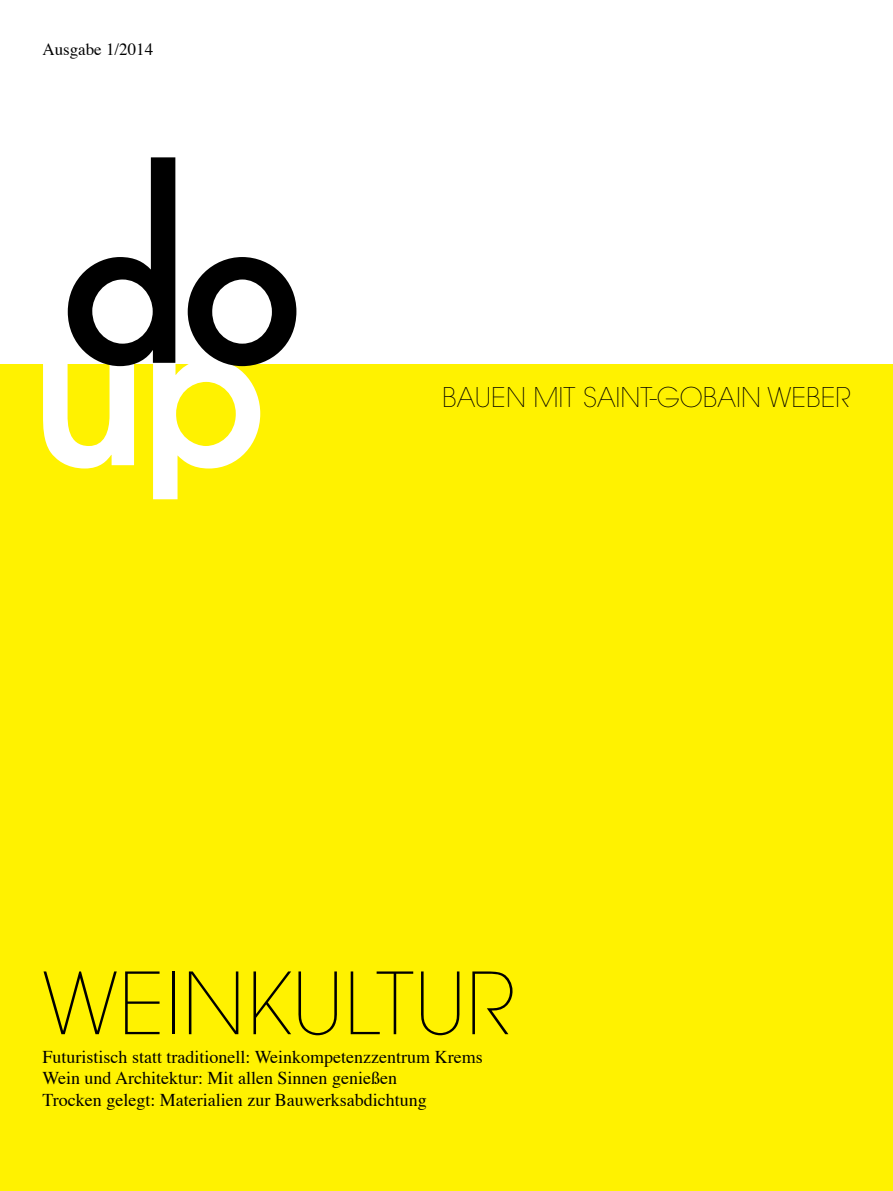
<style>
.page{position:relative;width:893px;height:1191px;background:#fff}
.page>*{position:absolute;margin:0;border:0;box-sizing:border-box;transform-origin:0 0}
.t1{font:600 184.2px "Avant Garde";color:#fff}
.t2{font:200 84.75px "Avant Garde";letter-spacing:.01em;color:#000}
.t3{font:200 27px "Avant Garde";color:#000}
.t4{font:18px/21.6px "Times";color:#000}
.t5{font:16.95px "Times";color:#000}
</style>
<div class="page">
<div style="left:0;top:364px;width:893px;height:827px;background:#fff200"></div>
<svg style="left:68px;top:157px;width:228px;height:209px"></svg>
<p class="t5" style="left:43px;top:34px;width:112px">Ausgabe 1/2014</p>
<h1 class="t1" style="left:34px;top:277px;width:234px">up</h1>
<h3 class="t3" style="left:442px;top:381px;width:410px">BAUEN MIT SAINT-GOBAIN WEBER</h3>
<h2 class="t2" style="left:43px;top:953px;width:473px">WEINKULTUR</h2>
<p class="t4" style="left:43px;top:1044px;width:442px">Futuristisch statt traditionell: Weinkompetenzzentrum Krems<br>Wein und Architektur: Mit allen Sinnen genießen<br>Trocken gelegt: Materialien zur Bauwerksabdichtung</p>
</div>
